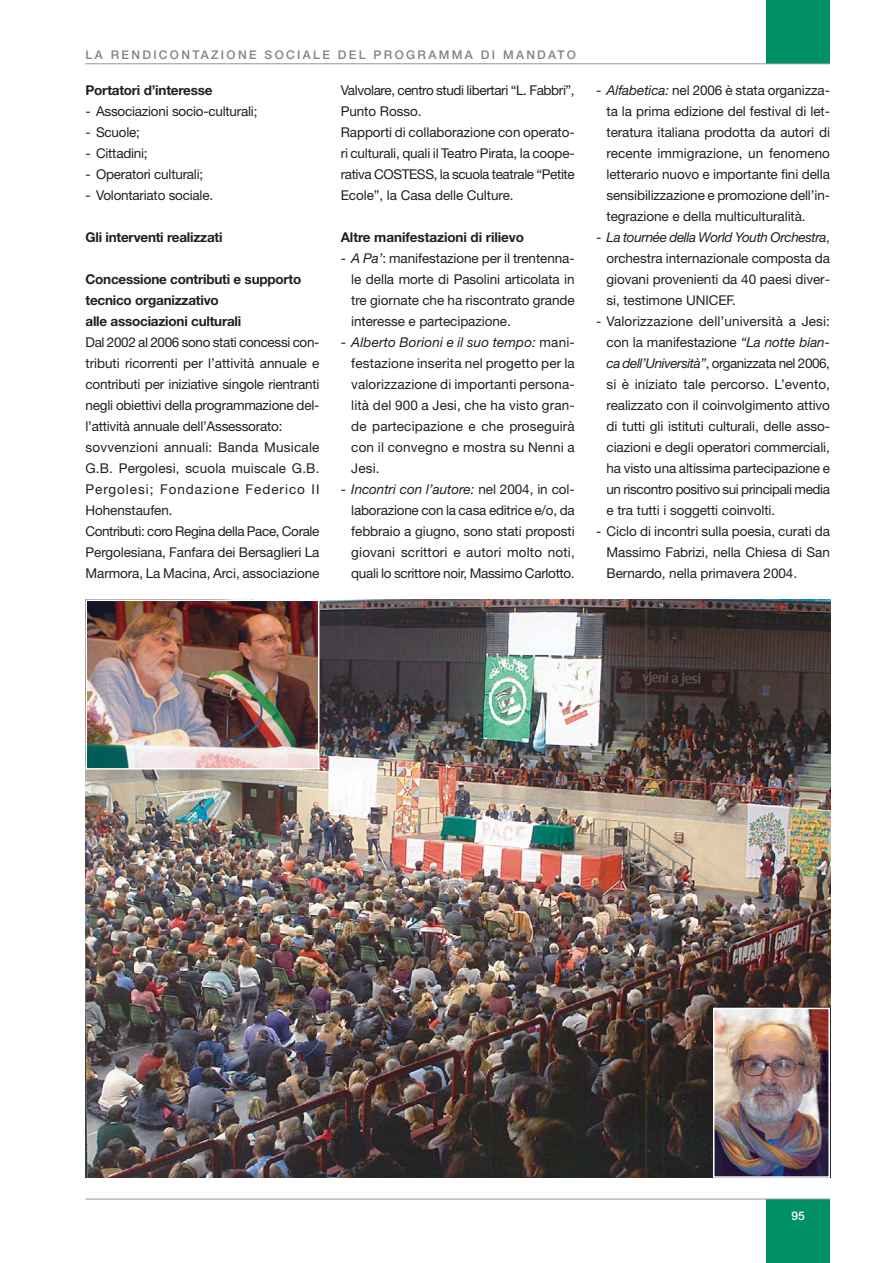
<style>
.page{position:relative;width:893px;height:1263px;background:#fff}
.page>*{position:absolute;margin:0;border:0;box-sizing:border-box;transform-origin:0 0}
.t1{font:13.5px/21px "Helvetica Neue";letter-spacing:-.005em;color:#231f20;text-align:justify}
.t2{font:700 13.5px/21px "Helvetica Neue";letter-spacing:-.015em;color:#231f20}
.t3{font:500 12px "Helvetica Neue";letter-spacing:.195em;color:#808285}
.t4{font:500 12px "Helvetica Neue";color:#fff}
.s1{font-style:italic}
</style>
<div class="page">
<img style="left:85px;top:600px;width:745px;height:578px">
<div style="left:766px;top:0;width:64px;height:64px;background:#009065"></div>
<div style="left:766px;top:1199px;width:64px;height:64px;background:#009065"></div>
<hr style="left:85px;top:1199px;width:745px;height:1px;background:#939598">
<hr style="left:85px;top:63px;width:745px;height:1px;background:#939598">
<img style="left:88px;top:603px;width:228px;height:164px">
<div style="left:85px;top:600px;width:234px;height:170px;border:2px solid #fff"></div>
<img style="left:716px;top:1011px;width:111px;height:164px">
<div style="left:713px;top:1008px;width:117px;height:170px;border:2px solid #fff"></div>
<p class="t3" style="left:85px;top:50px;width:492px">LA RENDICONTAZIONE SOCIALE DEL PROGRAMMA DI MANDATO</p>
<p class="t2" style="left:85px;top:81px;width:128px">Portatori d’interesse</p>
<p class="t1" style="left:85px;top:102px;width:173px">- Associazioni socio-culturali;</p>
<p class="t1" style="left:85px;top:123px;width:56px">- Scuole;</p>
<p class="t1" style="left:85px;top:144px;width:64px">- Cittadini;</p>
<p class="t1" style="left:85px;top:165px;width:119px">- Operatori culturali;</p>
<p class="t1" style="left:85px;top:186px;width:129px">- Volontariato sociale.</p>
<p class="t2" style="left:85px;top:228px;width:138px">Gli interventi realizzati</p>
<p class="t2" style="left:85px;top:270px;width:217px">Concessione contributi e supporto tecnico organizzativo<br>alle associazioni culturali</p>
<p class="t1" style="left:85px;top:333px;width:235px;text-align:left">Dal 2002 al 2006 sono stati concessi con&shy;tributi ricorrenti per l’attività annuale e contributi per iniziative singole rientranti negli obiettivi della programmazione del&shy;l’attività annuale dell’Assessorato: sovvenzioni annuali: Banda Musicale G.B. Pergolesi, scuola muiscale G.B.<br>Pergolesi; Fondazione Federico II Hohenstaufen.<br>Contributi: coro Regina della Pace, Corale Pergolesiana, Fanfara dei Bersaglieri La Marmora, La Macina, Arci, associazione</p>
<p class="t1" style="left:341px;top:81px;width:235px;text-align:left">Valvolare, centro studi libertari “L. Fabbri”, Punto Rosso.<br>Rapporti di collaborazione con operato&shy;ri culturali, quali il Teatro Pirata, la coope&shy;rativa COSTESS, la scuola teatrale “Petite Ecole”, la Casa delle Culture.</p>
<p class="t2" style="left:341px;top:228px;width:185px">Altre manifestazioni di rilievo</p>
<p class="t1" style="left:351px;top:249px;width:225px;text-indent:-11px">- <span class="s1">A Pa’</span>: manifestazione per il trentenna&shy;le della morte di Pasolini articolata in tre giornate che ha riscontrato grande interesse e partecipazione.</p>
<p class="t1" style="left:351px;top:333px;width:225px;text-indent:-11px">- <span class="s1">Alberto Borioni e il suo tempo:</span> mani&shy;festazione inserita nel progetto per la valorizzazione di importanti persona&shy;lità del 900 a Jesi, che ha visto gran&shy;de partecipazione e che proseguirà con il convegno e mostra su Nenni a Jesi.</p>
<p class="t1" style="left:351px;top:480px;width:225px;text-indent:-11px">- <span class="s1">Incontri con l’autore:</span> nel 2004, in col&shy;laborazione con la casa editrice e/o, da febbraio a giugno, sono stati proposti giovani scrittori e autori molto noti, quali lo scrittore noir, Massimo Carlotto.</p>
<p class="t1" style="left:606px;top:81px;width:225px;text-indent:-11px">- <span class="s1">Alfabetica:</span> nel 2006 è stata organizza&shy;ta la prima edizione del festival di let&shy;teratura italiana prodotta da autori di recente immigrazione, un fenomeno letterario nuovo e importante fini della sensibilizzazione e promozione dell’in&shy;tegrazione e della multiculturalità.</p>
<p class="t1" style="left:606px;top:228px;width:225px;text-indent:-11px">- <span class="s1">La tournée della World Youth Orchestra</span>, orchestra internazionale composta da giovani provenienti da 40 paesi diver&shy;si, testimone UNICEF.</p>
<p class="t1" style="left:606px;top:312px;width:225px;text-indent:-11px">- Valorizzazione dell’università a Jesi: con la manifestazione <span class="s1">“La notte bian&shy;ca dell’Università”</span>, organizzata nel 2006, si è iniziato tale percorso. L’evento, realizzato con il coinvolgimento attivo di tutti gli istituti culturali, delle asso&shy;ciazioni e degli operatori commerciali, ha visto una altissima partecipazione e un riscontro positivo sui principali media e tra tutti i soggetti coinvolti.</p>
<p class="t1" style="left:606px;top:522px;width:225px;text-indent:-11px">- Ciclo di incontri sulla poesia, curati da Massimo Fabrizi, nella Chiesa di San Bernardo, nella primavera 2004.</p>
<p class="t4" style="left:791px;top:1212px;width:15px">95</p>
</div>
